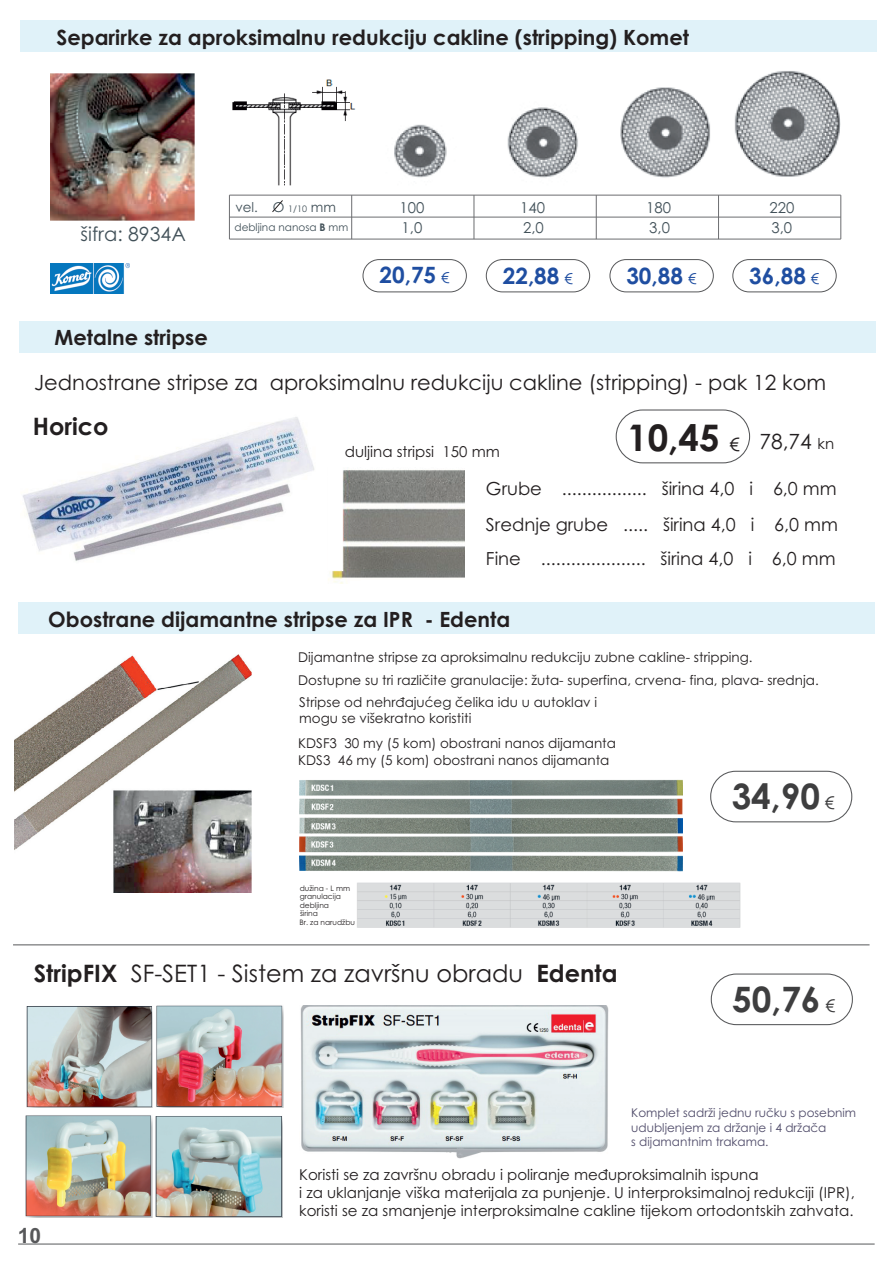
<style>
.page{position:relative;width:893px;height:1263px;background:#fff}
.page>*{position:absolute;margin:0;border:0;box-sizing:border-box;transform-origin:0 0}
.t1{font:700 36.6px "Century Gothic";color:#231f20}
.t2{font:700 35.1px "Century Gothic";color:#3e3e3f}
.t3{font:24px "Century Gothic";color:#231f20}
.t4{font:700 24px "Century Gothic";color:#231f20}
.t5{font:700 22.5px "Century Gothic";color:#1f4ea1}
.t6{font:700 21px "Century Gothic";color:#231f20}
.t7{font:21px "Century Gothic";color:#231f20}
.t8{font:700 21px "Arial";color:#57585a}
.t9{font:19.5px "Century Gothic";color:#425159}
.t10{font:18px/36px "Century Gothic";color:#231f20}
.t11{font:15px/17.9px "Century Gothic";color:#231f20}
.t12{font:15px/20.7px "Century Gothic";color:#425159}
.t13{font:13.5px/22.5px "Century Gothic";color:#231f20}
.t14{font:13.5px "Century Gothic";color:#425159}
.t15{font:12px/14.2px "Century Gothic";color:#4f4b69}
.t16{font:10.5px "Century Gothic";color:#425159}
.t17{font:7.5px/8.7px "Century Gothic";color:#231f20}
.s1{font-size:9px}
.s2{font-weight:700}
.s3{font-weight:400;font-size:15px}
.s4{font-weight:400;font-size:18.3px}
.s5{font-size:15px}
.s6{font-weight:400;font-size:17.55px}
</style>
<div class="page">
<hr style="left:229px;top:195px;width:1px;height:44px;background:#6c6d70">
<hr style="left:351px;top:195px;width:1px;height:44px;background:#6c6d70">
<hr style="left:474px;top:195px;width:1px;height:44px;background:#6c6d70">
<hr style="left:596px;top:195px;width:1px;height:44px;background:#6c6d70">
<hr style="left:718px;top:195px;width:1px;height:44px;background:#6c6d70">
<hr style="left:840px;top:195px;width:1px;height:44px;background:#6c6d70">
<hr style="left:229px;top:239px;width:612px;height:1px;background:#6c6d70">
<hr style="left:229px;top:217px;width:612px;height:1px;background:#6c6d70">
<hr style="left:229px;top:195px;width:612px;height:1px;background:#6c6d70">
<svg style="left:272px;top:200px;width:11px;height:12px"></svg>
<img style="left:51px;top:264px;width:79px;height:30px">
<img style="left:232px;top:71px;width:608px;height:115px">
<img style="left:50px;top:74px;width:145px;height:146px">
<div style="left:20px;top:21px;width:857px;height:31px;background:#e0f2f9"></div>
<div style="left:363px;top:259px;width:104px;height:33px;border:1px solid #57585a;border-radius:16px"></div>
<div style="left:486px;top:259px;width:104px;height:33px;border:1px solid #57585a;border-radius:16px"></div>
<div style="left:609px;top:259px;width:105px;height:33px;border:1px solid #57585a;border-radius:16px"></div>
<div style="left:732px;top:259px;width:105px;height:33px;border:1px solid #57585a;border-radius:16px"></div>
<div style="left:711px;top:973px;width:142px;height:52px;border:1px solid #57585a;border-radius:25px"></div>
<div style="left:710px;top:771px;width:142px;height:51px;border:1px solid #57585a;border-radius:25px"></div>
<img style="left:300px;top:1005px;width:309px;height:153px">
<img style="left:328px;top:470px;width:137px;height:114px">
<img style="left:23px;top:417px;width:291px;height:144px">
<svg style="left:328px;top:470px;width:16px;height:101px"></svg>
<div style="left:19px;top:321px;width:857px;height:32px;background:#e0f2f9"></div>
<div style="left:18px;top:603px;width:857px;height:31px;background:#e0f2f9"></div>
<div style="left:616px;top:409px;width:134px;height:54px;border:1px solid #57585a;border-radius:26px"></div>
<hr style="left:18px;top:1244px;width:857px;height:1px;background:#57585a">
<hr style="left:13px;top:945px;width:856px;height:1px;background:#57585a">
<img style="left:25px;top:1115px;width:128px;height:102px">
<img style="left:26px;top:1006px;width:127px;height:101px">
<img style="left:156px;top:1005px;width:127px;height:102px">
<img style="left:155px;top:1116px;width:127px;height:101px">
<img style="left:15px;top:655px;width:236px;height:238px">
<img style="left:299px;top:780px;width:384px;height:91px">
<img style="left:357px;top:882px;width:384px;height:46px">
<h3 class="t6" style="left:57px;top:29px;width:634px">Separirke za aproksimalnu redukciju cakline (stripping) Komet</h3>
<h3 class="t9" style="left:81px;top:227px;width:107px">šifra: 8934A</h3>
<p class="t14" style="left:235px;top:202px;width:102px">vel. O <span class="s1">1/10</span> mm</p>
<p class="t16" style="left:234px;top:223px;width:115px">debljina nanosa <span class="s2">B</span> mm</p>
<h3 class="t6" style="left:55px;top:330px;width:155px">Metalne stripse</h3>
<p class="t12" style="left:400px;top:198px;width:26px">100<br>1,0</p>
<p class="t12" style="left:520px;top:198px;width:26px">140<br>2,0</p>
<p class="t12" style="left:646px;top:198px;width:26px">180<br>3,0</p>
<p class="t12" style="left:769px;top:198px;width:26px">220<br>3,0</p>
<h3 class="t5" style="left:379px;top:266px;width:71px">20,75 <span class="s3">€</span></h3>
<h3 class="t5" style="left:503px;top:267px;width:71px">22,88 <span class="s3">€</span></h3>
<h3 class="t5" style="left:626px;top:267px;width:71px">30,88 <span class="s3">€</span></h3>
<h3 class="t5" style="left:749px;top:267px;width:71px">36,88 <span class="s3">€</span></h3>
<h3 class="t7" style="left:34px;top:374px;width:794px">Jednostrane stripse za aproksimalnu redukciju cakline (stripping) - pak 12 kom</h3>
<h3 class="t4" style="left:33px;top:417px;width:77px">Horico</h3>
<p class="t11" style="left:345px;top:444px;width:156px">duljina stripsi 150 mm</p>
<h1 class="t1" style="left:627px;top:423px;width:114px">10,45 <span class="s4">€</span></h1>
<h3 class="t7" style="left:759px;top:433px;width:76px">78,74 <span class="s5">kn</span></h3>
<h3 class="t10" style="left:486px;top:473px;width:354px">Grube ................. širina 4,0 i 6,0 mm<br>Srednje grube ..... širina 4,0 i 6,0 mm</h3>
<h3 class="t10" style="left:486px;top:542px;width:351px">Fine ..................... širina 4,0 i 6,0 mm</h3>
<h3 class="t6" style="left:48px;top:611px;width:463px">Obostrane dijamantne stripse za IPR - Edenta</h3>
<p class="t13" style="left:298px;top:647px;width:456px">Dijamantne stripse za aproksimalnu redukciju zubne cakline- stripping.</p>
<p class="t13" style="left:298px;top:670px;width:522px">Dostupne su tri različite granulacije: žuta- superfina, crvena- fina, plava- srednja.<br>Stripse od nehrđajućeg čelika idu u autoklav i</p>
<p class="t13" style="left:299px;top:708px;width:174px">mogu se višekratno koristiti</p>
<p class="t13" style="left:298px;top:733px;width:319px">KDSF3 30 my (5 kom) obostrani nanos dijamanta</p>
<p class="t13" style="left:298px;top:750px;width:313px">KDS3 46 my (5 kom) obostrani nanos dijamanta</p>
<p class="t17" style="left:300px;top:885px;width:52px;line-height:7.9px">dužina - L mm granulacija</p>
<p class="t17" style="left:299px;top:901px;width:57px">debljina<br>širina<br>Br. za narudžbu</p>
<h3 class="t3" style="left:34px;top:964px;width:585px"><span class="s2">StripFIX</span> SF-SET1 - Sistem za završnu obradu <span class="s2">Edenta</span></h3>
<h2 class="t2" style="left:732px;top:783px;width:104px">34,90 <span class="s6">€</span></h2>
<h2 class="t2" style="left:732px;top:986px;width:104px">50,76 <span class="s6">€</span></h2>
<h3 class="t8" style="left:18px;top:1227px;width:25px">10</h3>
<p class="t15" style="left:631px;top:1107px;width:226px">Komplet sadrži jednu ručku s posebnim udubljenjem za držanje i 4 držača<br>s dijamantnim trakama.</p>
<p class="t11" style="left:299px;top:1167px;width:557px">Koristi se za završnu obradu i poliranje međuproksimalnih ispuna<br>i za uklanjanje viška materijala za punjenje. U interproksimalnoj redukciji (IPR), koristi se za smanjenje interproksimalne cakline tijekom ortodontskih zahvata.</p>
</div>
